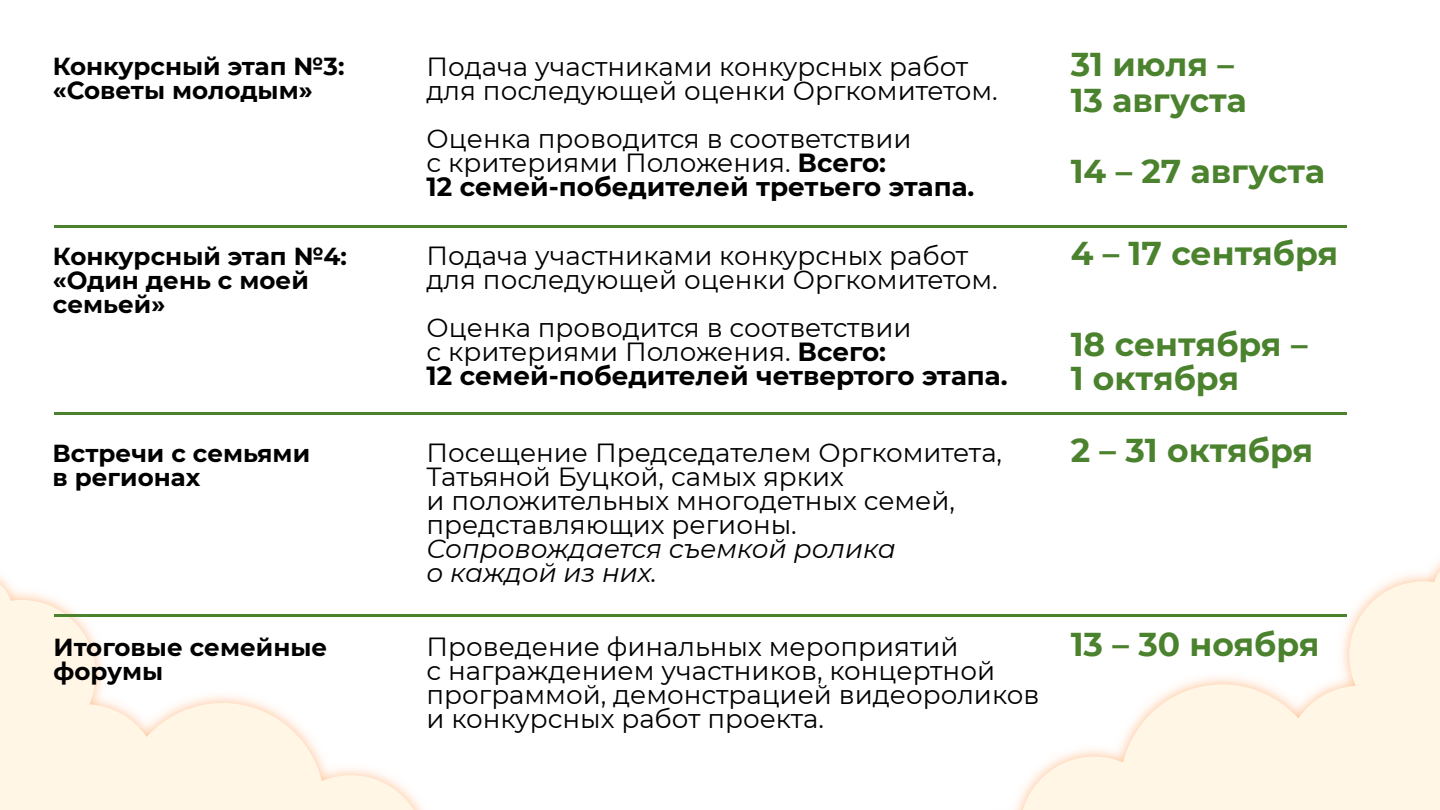
<style>
.page{position:relative;width:1440px;height:810px;background:#fff}
.page>*{position:absolute;margin:0;border:0;box-sizing:border-box;transform-origin:0 0}
.t1{font:700 33px/36px "Montserrat";color:#4b822e}
.t2{font:26.25px/24px "Montserrat";color:#000}
.t3{font:italic 26.25px/24px "Montserrat";color:#000}
.t4{font:700 24.6px/23.9px "Montserrat";color:#000}
.s1{font-weight:700}
</style>
<div class="page">
<svg style="left:0;top:576px;width:422px;height:234px"></svg>
<svg style="left:1015px;top:561px;width:425px;height:249px"></svg>
<hr style="left:54px;top:225px;width:1293px;height:2px;background:#4b822e">
<hr style="left:54px;top:412px;width:1293px;height:2px;background:#4b822e">
<hr style="left:54px;top:614px;width:1293px;height:3px;background:#4b822e">
<p class="t4" style="left:53px;top:53px;width:293px">Конкурсный этап №3: «Советы молодым»</p>
<p class="t2" style="left:427px;top:54px;width:573px">Подача участниками конкурсных работ для последующей оценки Оргкомитетом.</p>
<p class="t2" style="left:427px;top:126px;width:549px">Оценка проводится в соответствии<br>с критериями Положения. <span class="s1">Всего:<br>12 семей-победителей третьего этапа.</span></p>
<p class="t4" style="left:53px;top:243px;width:296px">Конкурсный этап №4: «Один день с моей семьей»</p>
<p class="t2" style="left:427px;top:243px;width:573px">Подача участниками конкурсных работ для последующей оценки Оргкомитетом.</p>
<p class="t2" style="left:427px;top:315px;width:582px">Оценка проводится в соответствии<br>с критериями Положения. <span class="s1">Всего:<br>12 семей-победителей четвертого этапа.</span></p>
<p class="t4" style="left:53px;top:440px;width:259px">Встречи с семьями в регионах</p>
<p class="t2" style="left:427px;top:440px;width:577px">Посещение Председателем Оргкомитета, Татьяной Буцкой, самых ярких<br>и положительных многодетных семей, представляющих регионы.</p>
<p class="t3" style="left:427px;top:536px;width:471px">Сопровождается съемкой ролика о каждой из них.</p>
<p class="t1" style="left:1071px;top:45px;width:178px">31 июля –<br>13 августа</p>
<p class="t1" style="left:1071px;top:152px;width:256px">14 – 27 августа</p>
<p class="t1" style="left:1071px;top:234px;width:269px">4 – 17 сентября</p>
<p class="t1" style="left:1071px;top:326px;width:238px;line-height:33.8px">18 сентября –<br>1 октября</p>
<p class="t1" style="left:1071px;top:431px;width:244px">2 – 31 октября</p>
<p class="t4" style="left:53px;top:635px;width:275px">Итоговые семейные форумы</p>
<p class="t2" style="left:427px;top:634px;width:614px">Проведение финальных мероприятий<br>с награждением участников, концертной программой, демонстрацией видеороликов и конкурсных работ проекта.</p>
<p class="t1" style="left:1071px;top:625px;width:250px">13 – 30 ноября</p>
</div>
